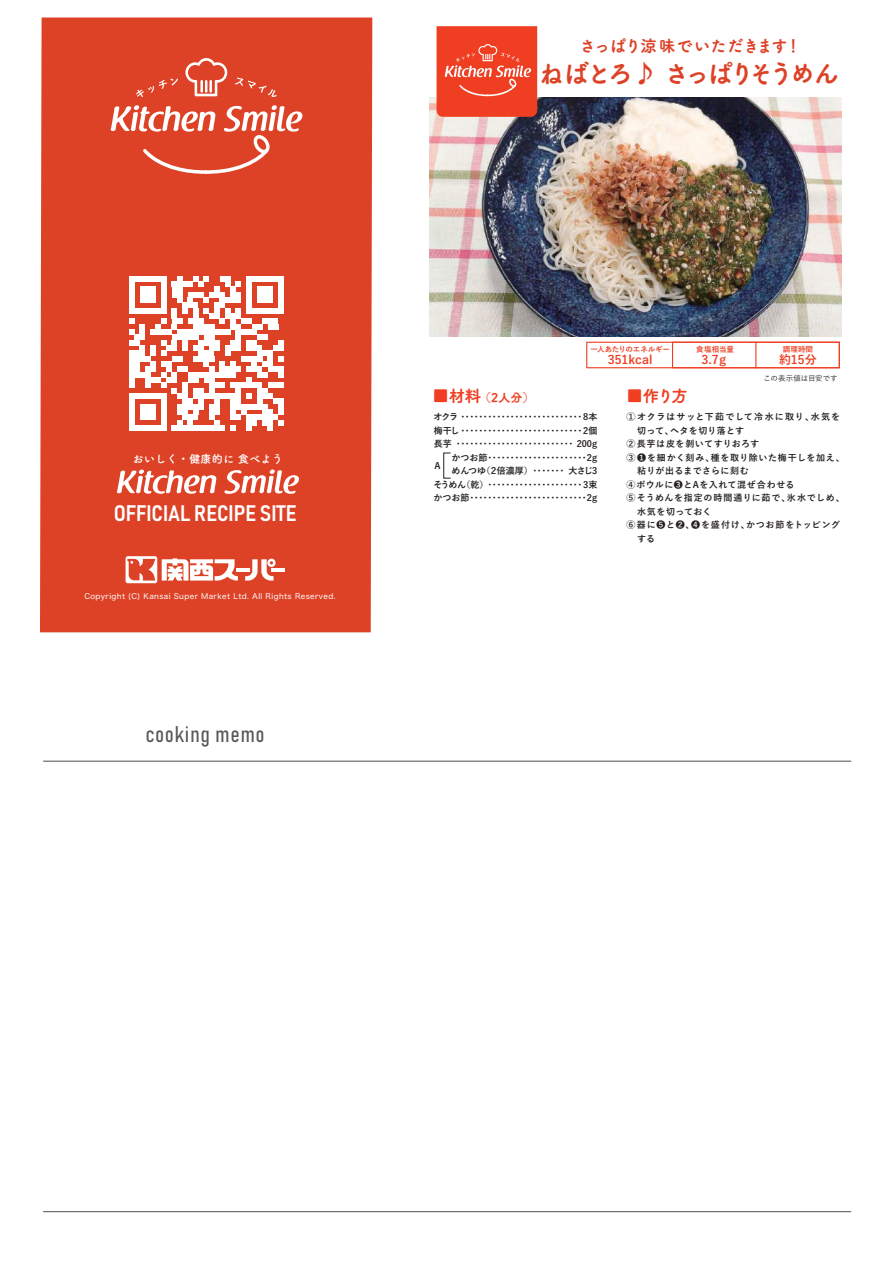
<style>
.page{position:relative;width:893px;height:1263px;background:#fff}
.page>*{position:absolute;margin:0;border:0;box-sizing:border-box;transform-origin:0 0}
.t1{font:25.5px "Tsuku A Rd Gothic Std E";letter-spacing:-.16em;color:#dd4227}
.t2{font:22.5px "Bahnschrift";letter-spacing:.05em;color:#57585a}
.t3{font:22.2px "Bahnschrift";color:#fff}
.t4{font:16.5px "Tsuku A Rd Gothic Std E";letter-spacing:-.04em;color:#dd4227}
.t5{font:16.5px "Tsuku A Rd Gothic Std E";color:#ef3e22}
.t6{font:700 12px "Yu Go";color:#ef3e22}
.t7{font:12px "Tsuku A Rd Gothic Std E";color:#ef3e22}
.t8{font:11.25px "Tsuku A Rd Gothic Std B";letter-spacing:.01em;color:#fff}
.t9{font:700 9px/13.5px "Yu Go";letter-spacing:.05em;color:#241f21;text-align:justify}
.t10{font:700 9px "Yu Go";letter-spacing:.085em;color:#241f21}
.t11{font:700 9px "Yu Go";letter-spacing:.075em;color:#241f21}
.t12{font:700 9px "Yu Go";letter-spacing:.105em;color:#241f21}
.t13{font:700 9px "Yu Go";letter-spacing:.07em;color:#241f21}
.t14{font:700 9px "Yu Go";letter-spacing:.02em;color:#241f21}
.t15{font:7.5px "Hiragino Sans W4";letter-spacing:.05em;color:#fff}
.t16{font:700 7.5px "Yu Go";letter-spacing:-.01em;color:#ef3e22}
.t17{font:500 7.5px "Yu Go";letter-spacing:-.01em;color:#241f21}
</style>
<div class="page">
<div style="left:40px;top:18px;width:332px;height:614px;background:#dd4227"></div>
<div style="left:129px;top:276px;width:37px;height:5px;background:#fff"></div>
<div style="left:246px;top:276px;width:38px;height:5px;background:#fff"></div>
<div style="left:257px;top:287px;width:16px;height:5px;background:#fff"></div>
<div style="left:257px;top:292px;width:16px;height:5px;background:#fff"></div>
<div style="left:257px;top:297px;width:16px;height:6px;background:#fff"></div>
<svg style="left:129px;top:281px;width:5px;height:27px"></svg>
<svg style="left:278px;top:281px;width:6px;height:27px"></svg>
<div style="left:129px;top:308px;width:37px;height:5px;background:#fff"></div>
<div style="left:246px;top:308px;width:38px;height:5px;background:#fff"></div>
<div style="left:262px;top:319px;width:16px;height:5px;background:#fff"></div>
<div style="left:268px;top:324px;width:10px;height:5px;background:#fff"></div>
<svg style="left:129px;top:319px;width:5px;height:16px"></svg>
<div style="left:134px;top:335px;width:11px;height:5px;background:#fff"></div>
<div style="left:257px;top:335px;width:11px;height:5px;background:#fff"></div>
<div style="left:129px;top:340px;width:11px;height:5px;background:#fff"></div>
<svg style="left:278px;top:340px;width:6px;height:5px"></svg>
<div style="left:273px;top:345px;width:11px;height:6px;background:#fff"></div>
<div style="left:129px;top:351px;width:16px;height:5px;background:#fff"></div>
<div style="left:257px;top:351px;width:16px;height:5px;background:#fff"></div>
<div style="left:129px;top:356px;width:21px;height:5px;background:#fff"></div>
<svg style="left:268px;top:356px;width:16px;height:5px"></svg>
<div style="left:129px;top:361px;width:11px;height:6px;background:#fff"></div>
<div style="left:262px;top:361px;width:11px;height:6px;background:#fff"></div>
<div style="left:129px;top:367px;width:11px;height:5px;background:#fff"></div>
<div style="left:268px;top:367px;width:16px;height:5px;background:#fff"></div>
<div style="left:129px;top:372px;width:21px;height:5px;background:#fff"></div>
<div style="left:257px;top:372px;width:11px;height:5px;background:#fff"></div>
<svg style="left:278px;top:372px;width:6px;height:5px"></svg>
<svg style="left:129px;top:377px;width:5px;height:11px"></svg>
<div style="left:268px;top:383px;width:16px;height:5px;background:#fff"></div>
<div style="left:257px;top:388px;width:11px;height:5px;background:#fff"></div>
<div style="left:129px;top:393px;width:37px;height:6px;background:#fff"></div>
<div style="left:257px;top:393px;width:16px;height:6px;background:#fff"></div>
<div style="left:273px;top:399px;width:11px;height:5px;background:#fff"></div>
<div style="left:230px;top:404px;width:38px;height:5px;background:#fff"></div>
<div style="left:262px;top:409px;width:11px;height:6px;background:#fff"></div>
<div style="left:246px;top:415px;width:32px;height:5px;background:#fff"></div>
<svg style="left:129px;top:399px;width:5px;height:26px"></svg>
<div style="left:262px;top:420px;width:11px;height:5px;background:#fff"></div>
<div style="left:129px;top:425px;width:37px;height:6px;background:#fff"></div>
<svg style="left:140px;top:276px;width:122px;height:155px"></svg>
<svg style="left:268px;top:404px;width:16px;height:27px"></svg>
<hr style="left:236px;top:568px;width:14px;height:4px;background:#fff">
<hr style="left:271px;top:568px;width:14px;height:4px;background:#fff">
<svg style="left:245px;top:559px;width:31px;height:21px"></svg>
<svg style="left:126px;top:556px;width:112px;height:27px"></svg>
<svg style="left:117px;top:469px;width:99px;height:25px"></svg>
<svg style="left:224px;top:469px;width:75px;height:25px"></svg>
<hr style="left:43px;top:761px;width:808px;height:1px;background:#57585a">
<hr style="left:43px;top:1211px;width:808px;height:1px;background:#57585a">
<svg style="left:136px;top:78px;width:42px;height:19px"></svg>
<svg style="left:235px;top:77px;width:42px;height:20px"></svg>
<svg style="left:110px;top:105px;width:192px;height:69px"></svg>
<svg style="left:185px;top:58px;width:42px;height:38px"></svg>
<img style="left:429px;top:96px;width:413px;height:240px">
<svg style="left:586px;top:342px;width:254px;height:26px"></svg>
<svg style="left:437px;top:26px;width:100px;height:91px"></svg>
<div style="left:443px;top:453px;width:8px;height:25px;border:1px solid #241f21"></div>
<h3 class="t4" style="left:579px;top:33px;width:224px">さっぱり涼味でいただきます！</h3>
<h1 class="t1" style="left:539px;top:54px;width:302px">ねばとろ♪ さっぱりそうめん</h1>
<p class="t8" style="left:133px;top:450px;width:152px">おいしく・健康的に 食べよう</p>
<h3 class="t3" style="left:114px;top:499px;width:184px">OFFICIAL RECIPE SITE</h3>
<p class="t15" style="left:84px;top:590px;width:253px">Copyright (C) Kansai Super Market Ltd. All Rights Reserved.</p>
<h2 class="t2" style="left:146px;top:720px;width:120px">cooking memo</h2>
<p class="t16" style="left:590px;top:344px;width:81px">一人あたりのエネルギー</p>
<p class="t16" style="left:696px;top:344px;width:39px">食塩相当量</p>
<p class="t16" style="left:783px;top:344px;width:32px">調理時間</p>
<h3 class="t6" style="left:608px;top:353px;width:46px">351kcal</h3>
<h3 class="t6" style="left:701px;top:353px;width:29px">3.7ｇ</h3>
<h3 class="t6" style="left:779px;top:353px;width:39px">約15分</h3>
<h3 class="t5" style="left:432px;top:383px;width:50px">■材料</h3>
<h3 class="t5" style="left:627px;top:383px;width:63px">■作り方</h3>
<h3 class="t7" style="left:479px;top:388px;width:57px">（2人分）</h3>
<p class="t17" style="left:763px;top:371px;width:76px">この表示値は目安です</p>
<p class="t9" style="left:433px;top:410px;width:165px">オクラ・・・・・・・・・・・・・・・・・・・・・・・・・・・8本梅干し・・・・・・・・・・・・・・・・・・・・・・・・・・・2個長芋・・・・・・・・・・・・・・・・・・・・・・・・・・ 200g　　かつお節・・・・・・・・・・・・・・・・・・・・・・2g　　めんつゆ（２倍濃厚）・・・・・・・大さじ3そうめん（乾）・・・・・・・・・・・・・・・・・・・・・3束かつお節・・・・・・・・・・・・・・・・・・・・・・・・・・2g</p>
<p class="t9" style="left:434px;top:459px;width:8px">A</p>
<p class="t12" style="left:627px;top:412px;width:215px">①オクラはサッと下茹でして冷水に取り、水気を</p>
<p class="t14" style="left:637px;top:425px;width:109px">切って、ヘタを切り落とす</p>
<p class="t13" style="left:627px;top:439px;width:134px">②長芋は皮を剝いてすりおろす</p>
<p class="t11" style="left:627px;top:452px;width:220px">③❶を細かく刻み、種を取り除いた梅干しを加え、</p>
<p class="t9" style="left:637px;top:464px;width:113px">粘りが出るまでさらに刻む</p>
<p class="t9" style="left:627px;top:478px;width:169px">④ボウルに❸とAを入れて混ぜ合わせる</p>
<p class="t10" style="left:627px;top:493px;width:220px">⑤そうめんを指定の時間通りに茹で、氷水でしめ、</p>
<p class="t9" style="left:637px;top:505px;width:76px">水気を切っておく</p>
<p class="t10" style="left:627px;top:520px;width:215px">⑥器に❺と❷、❹を盛付け、かつお節をトッピング</p>
<p class="t9" style="left:637px;top:532px;width:20px">する</p>
</div>
